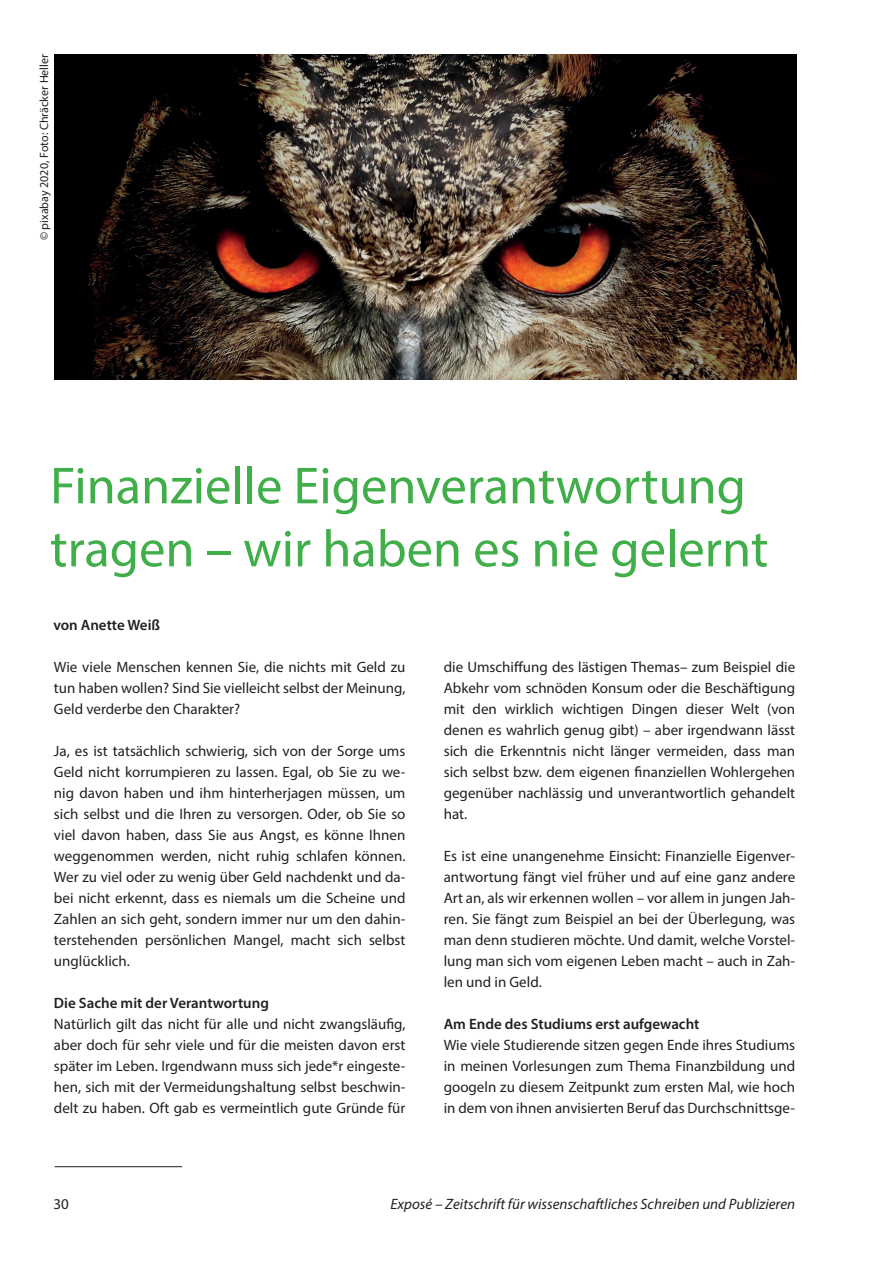
<style>
.page{position:relative;width:893px;height:1263px;background:#fff}
.page>*{position:absolute;margin:0;border:0;box-sizing:border-box;transform-origin:0 0}
.Überschrift_1{font:52.5px/63px "Myriad Pro";color:#40ae49}
.t1{font:15px/21px "Myriad Pro";color:#231f20;text-align:justify}
.Zwischenüberschrift{font:600 15px "Myriad Pro";color:#231f20}
.t2{font:italic 15px "Myriad Pro";color:#231f20}
.t3{font:12px "Myriad Pro";color:#231f20}
</style>
<div class="page">
<hr style="left:55px;top:1166px;width:127px;height:1px;background:#231f20">
<img style="left:54px;top:54px;width:742px;height:326px">
<p class="t3" style="left:37px;top:240px;width:188px;rotate:-90deg">© pixabay 2020, Foto: Chräcker Heller</p>
<p class="Überschrift_1" style="left:50px;top:453px;width:720px">Finanzielle Eigenverantwortung tragen – wir haben es nie gelernt</p>
<p class="Zwischenüberschrift" style="left:53px;top:615px;width:108px">von Anette Weiß</p>
<p class="t1" style="left:54px;top:656px;width:353px">Wie viele Menschen kennen Sie, die nichts mit Geld zu tun haben wollen? Sind Sie vielleicht selbst der Meinung, Geld verderbe den Charakter?</p>
<p class="t1" style="left:54px;top:740px;width:353px">Ja, es ist tatsächlich schwierig, sich von der Sorge ums Geld nicht korrumpieren zu lassen. Egal, ob Sie zu we&shy;nig davon haben und ihm hinterherjagen müssen, um sich selbst und die Ihren zu versorgen. Oder, ob Sie so viel davon haben, dass Sie aus Angst, es könne Ihnen weggenommen werden, nicht ruhig schlafen können.<br>Wer zu viel oder zu wenig über Geld nachdenkt und da&shy;bei nicht erkennt, dass es niemals um die Scheine und Zahlen an sich geht, sondern immer nur um den dahin&shy;terstehenden persönlichen Mangel, macht sich selbst unglücklich.</p>
<p class="Zwischenüberschrift" style="left:54px;top:993px;width:216px">Die Sache mit der Verantwortung</p>
<p class="t1" style="left:54px;top:1013px;width:353px">Natürlich gilt das nicht für alle und nicht zwangsläufig, aber doch für sehr viele und für die meisten davon erst später im Leben. Irgendwann muss sich jede*r eingeste&shy;hen, sich mit der Vermeidungshaltung selbst beschwin&shy;delt zu haben. Oft gab es vermeintlich gute Gründe für</p>
<p class="t1" style="left:444px;top:656px;width:353px">die Umschiffung des lästigen Themas– zum Beispiel die Abkehr vom schnöden Konsum oder die Beschäftigung mit den wirklich wichtigen Dingen dieser Welt (von denen es wahrlich genug gibt) – aber irgendwann lässt sich die Erkenntnis nicht länger vermeiden, dass man sich selbst bzw. dem eigenen finanziellen Wohlergehen gegenüber nachlässig und unverantwortlich gehandelt hat.</p>
<p class="t1" style="left:444px;top:845px;width:353px">Es ist eine unangenehme Einsicht: Finanzielle Eigenver&shy;antwortung fängt viel früher und auf eine ganz andere Art an, als wir erkennen wollen – vor allem in jungen Jah&shy;ren. Sie fängt zum Beispiel an bei der Überlegung, was man denn studieren möchte. Und damit, welche Vorstel&shy;lung man sich vom eigenen Leben macht – auch in Zah&shy;len und in Geld.</p>
<p class="Zwischenüberschrift" style="left:444px;top:1014px;width:257px">Am Ende des Studiums erst aufgewacht</p>
<p class="t1" style="left:444px;top:1034px;width:353px">Wie viele Studierende sitzen gegen Ende ihres Studiums in meinen Vorlesungen zum Thema Finanzbildung und googeln zu diesem Zeitpunkt zum ersten Mal, wie hoch in dem von ihnen anvisierten Beruf das Durchschnittsge-</p>
<p class="t1" style="left:53px;top:1193px;width:17px">30</p>
<p class="t2" style="left:391px;top:1195px;width:406px">Exposé – Zeitschrift für wissenschaftliches Schreiben und Publizieren</p>
</div>
